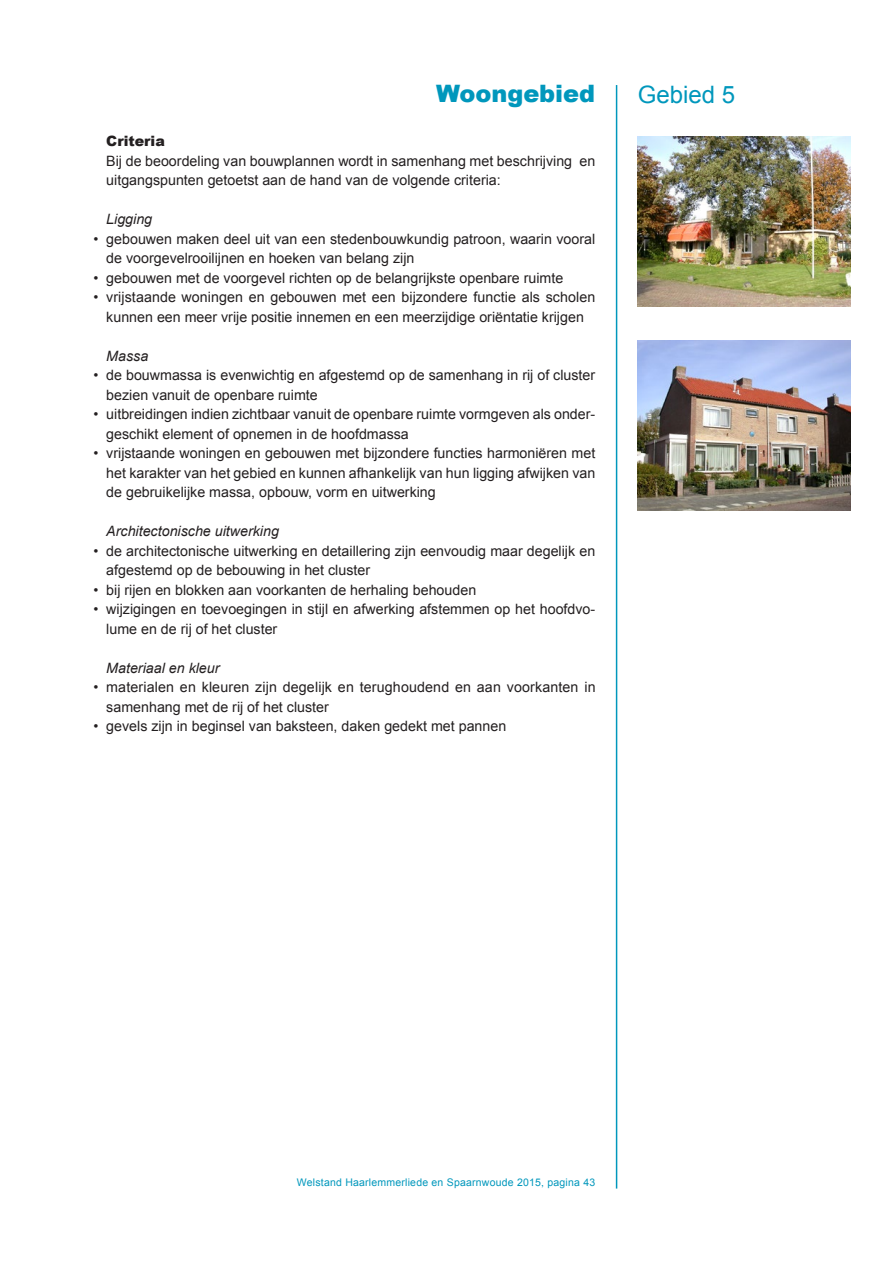
<style>
.page{position:relative;width:893px;height:1263px;background:#fff}
.page>*{position:absolute;margin:0;border:0;box-sizing:border-box;transform-origin:0 0}
.hoofdstuk_koppen{font:900 24px "Arial";color:#0097bc}
.hoofdstuk_koppen_r{font:24px "Arial";color:#0097bc}
.platte_tekst{font:14.25px/19.5px "Arial";color:#231f20}
.tussenkop_cursief{font:italic 14.25px "Arial";color:#231f20}
.tussenkop_zwart{font:900 14.25px "Arial";color:#231f20}
.t1{font:10.5px "Arial";letter-spacing:.02em;color:#0097bc}
</style>
<div class="page">
<hr style="left:616px;top:85px;width:1px;height:1103px;background:#0097bc">
<img style="left:638px;top:136px;width:212px;height:170px">
<img style="left:638px;top:340px;width:212px;height:170px">
<p class="hoofdstuk_koppen" style="left:436px;top:76px;width:161px">Woongebied</p>
<p class="hoofdstuk_koppen_r" style="left:638px;top:78px;width:99px">Gebied 5</p>
<p class="tussenkop_zwart" style="left:106px;top:131px;width:60px">Criteria</p>
<p class="platte_tekst" style="left:106px;top:151px;width:490px">Bij de beoordeling van bouwplannen wordt in samenhang met beschrijving en uitgangspunten getoetst aan de hand van de volgende criteria:</p>
<p class="tussenkop_cursief" style="left:106px;top:210px;width:47px">Ligging</p>
<p class="platte_tekst" style="left:106px;top:229px;width:490px;text-indent:-13px">• gebouwen maken deel uit van een stedenbouwkundig patroon, waarin vooral de voorgevelrooilijnen en hoeken van belang zijn</p>
<p class="platte_tekst" style="left:94px;top:268px;width:471px">• gebouwen met de voorgevel richten op de belangrijkste openbare ruimte</p>
<p class="platte_tekst" style="left:94px;top:288px;width:503px;text-align:center">• vrijstaande woningen en gebouwen met een bijzondere functie als scholen kunnen een meer vrije positie innemen en een meerzijdige oriëntatie krijgen</p>
<p class="tussenkop_cursief" style="left:106px;top:347px;width:43px">Massa</p>
<p class="platte_tekst" style="left:106px;top:366px;width:490px;text-indent:-13px">• de bouwmassa is evenwichtig en afgestemd op de samenhang in rij of cluster bezien vanuit de openbare ruimte</p>
<p class="platte_tekst" style="left:106px;top:405px;width:490px;text-indent:-13px">• uitbreidingen indien zichtbaar vanuit de openbare ruimte vormgeven als onder&shy;geschikt element of opnemen in de hoofdmassa</p>
<p class="platte_tekst" style="left:106px;top:444px;width:490px;text-align:justify;text-indent:-13px">• vrijstaande woningen en gebouwen met bijzondere functies harmoniëren met het karakter van het gebied en kunnen afhankelijk van hun ligging afwijken van de gebruikelijke massa, opbouw, vorm en uitwerking</p>
<p class="tussenkop_cursief" style="left:106px;top:522px;width:174px">Architectonische uitwerking</p>
<p class="platte_tekst" style="left:106px;top:541px;width:490px;text-indent:-13px">• de architectonische uitwerking en detaillering zijn eenvoudig maar degelijk en afgestemd op de bebouwing in het cluster</p>
<p class="platte_tekst" style="left:94px;top:580px;width:384px">• bij rijen en blokken aan voorkanten de herhaling behouden</p>
<p class="platte_tekst" style="left:106px;top:600px;width:490px;text-indent:-13px">• wijzigingen en toevoegingen in stijl en afwerking afstemmen op het hoofdvo&shy;lume en de rij of het cluster</p>
<p class="tussenkop_cursief" style="left:106px;top:659px;width:115px">Materiaal en kleur</p>
<p class="platte_tekst" style="left:106px;top:678px;width:491px;text-indent:-13px">• materialen en kleuren zijn degelijk en terughoudend en aan voorkanten in samenhang met de rij of het cluster</p>
<p class="platte_tekst" style="left:94px;top:717px;width:414px">• gevels zijn in beginsel van baksteen, daken gedekt met pannen</p>
<p class="t1" style="left:297px;top:1175px;width:300px">Welstand Haarlemmerliede en Spaarnwoude 2015, pagina 43</p>
</div>
